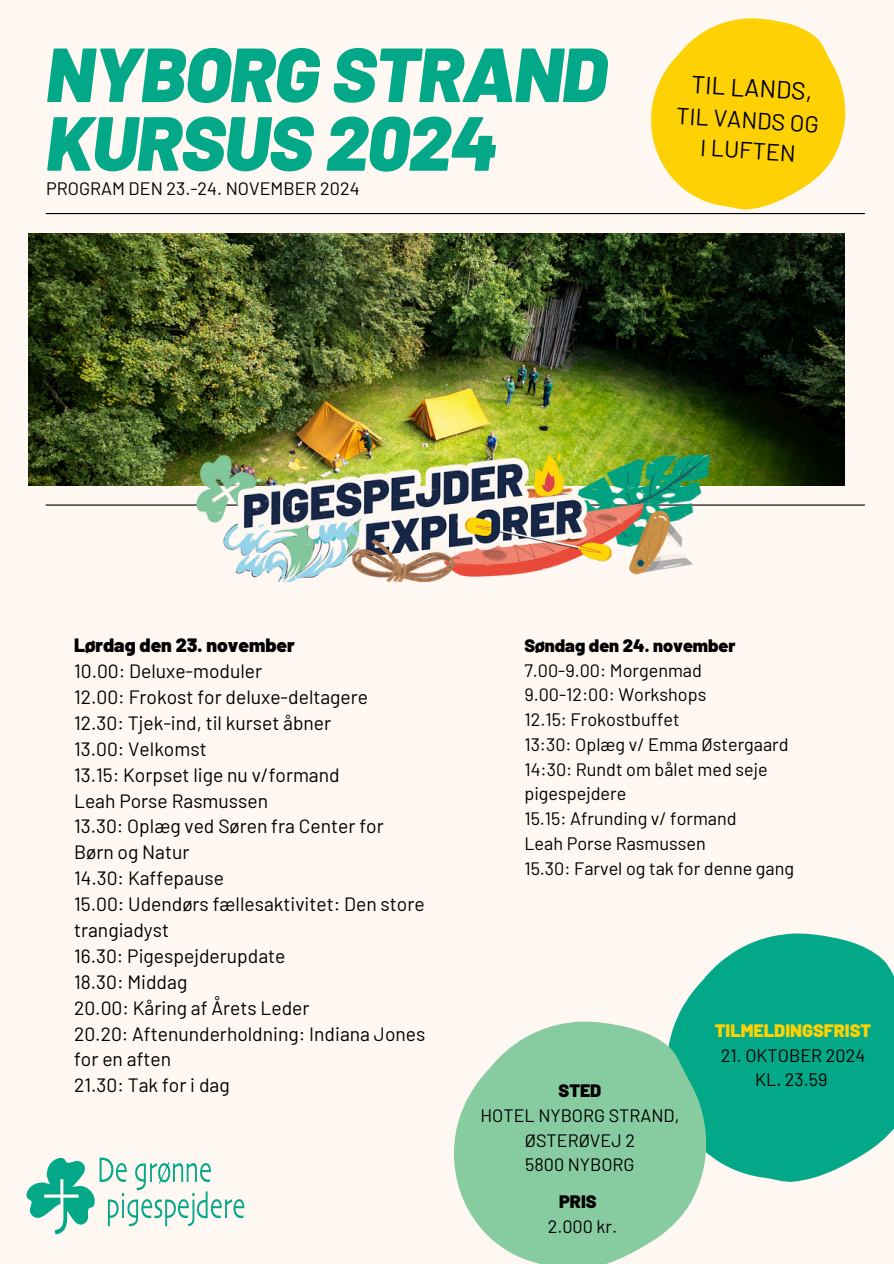
<style>
.page{position:relative;width:894px;height:1264px;background:#fff}
.page>*{position:absolute;margin:0;border:0;box-sizing:border-box;transform-origin:0 0}
.t1{font:italic 900 76.5px/68.7px "Barlow";letter-spacing:-.015em;color:#03a888}
.t2{font:24.6px "Barlow";color:#000}
.t3{font:23.4px/30.5px "Barlow";color:#000;text-align:center}
.t4{font:19.2px/25.8px "Barlow";color:#000}
.t5{font:900 19.2px "Barlow";color:#000}
.t6{font:18px/24.8px "Barlow";color:#000;text-align:center}
.t7{font:900 18px "Barlow";color:#000}
.t8{font:900 18px "Barlow";color:#fed105}
.s1{font-weight:900}
</style>
<div class="page">
<div style="left:0;top:0;width:893px;height:1263px;background:#fff7f2"></div>
<hr style="left:46px;top:213px;width:818px;height:1px;background:#000">
<svg style="left:651px;top:18px;width:194px;height:192px"></svg>
<hr style="left:46px;top:504px;width:818px;height:1px;background:#000">
<svg style="left:676px;top:933px;width:217px;height:249px;background:#27b397"></svg>
<svg style="left:454px;top:1021px;width:252px;height:242px;fill:#87cca1"></svg>
<svg style="left:26px;top:1157px;width:218px;height:77px"></svg>
<img style="left:28px;top:233px;width:816px;height:252px">
<img style="left:177px;top:452px;width:540px;height:129px">
<p class="t1" style="left:46px;top:37px;width:563px">NYBORG STRAND<br>KURSUS 2024</p>
<p class="t6" style="left:46px;top:175px;width:315px">PROGRAM DEN 23.-24. NOVEMBER 2024</p>
<p class="t2" style="left:692px;top:69px;width:123px;rotate:3deg">TIL LANDS,</p>
<p class="t3" style="left:677px;top:100px;width:144px;rotate:3deg">TIL VANDS OG<br>I LUFTEN</p>
<h2 class="t5" style="left:74px;top:633px;width:222px">Lørdag den 23. november</h2>
<h1 class="t4" style="left:74px;top:657px;width:189px">10.00: Deluxe-moduler</h1>
<h4 class="t4" style="left:74px;top:683px;width:295px">12.00: Frokost for deluxe-deltagere</h4>
<p class="t4" style="left:74px;top:709px;width:258px">12.30: Tjek-ind, til kurset åbner</p>
<p class="t4" style="left:74px;top:735px;width:134px">13.00: Velkomst</p>
<p class="t4" style="left:74px;top:761px;width:267px">13.15: Korpset lige nu v/formand</p>
<p class="t4" style="left:74px;top:787px;width:195px">Leah Porse Rasmussen</p>
<p class="t4" style="left:74px;top:812px;width:311px">13.30: Oplæg ved Søren fra Center for</p>
<p class="t4" style="left:74px;top:838px;width:117px">Børn og Natur</p>
<p class="t4" style="left:74px;top:864px;width:151px">14.30: Kaffepause</p>
<p class="t4" style="left:74px;top:890px;width:352px">15.00: Udendørs fællesaktivitet: Den store trangiadyst</p>
<p class="t4" style="left:74px;top:942px;width:213px">16.30: Pigespejderupdate</p>
<p class="t4" style="left:74px;top:968px;width:115px">18.30: Middag</p>
<p class="t4" style="left:74px;top:994px;width:237px">20.00: Kåring af Årets Leder</p>
<p class="t4" style="left:74px;top:1019px;width:353px">20.20: Aftenunderholdning: Indiana Jones</p>
<p class="t4" style="left:74px;top:1045px;width:99px">for en aften</p>
<p class="t4" style="left:74px;top:1071px;width:157px">21.30: Tak for i dag</p>
<p class="t7" style="left:524px;top:633px;width:213px">Søndag den 24. november</p>
<p class="t6" style="left:524px;top:657px;width:179px">7.00-9.00: Morgenmad</p>
<p class="t6" style="left:524px;top:681px;width:183px">9.00-12:00: Workshops</p>
<p class="t6" style="left:524px;top:706px;width:157px">12.15: Frokostbuffet</p>
<p class="t6" style="left:524px;top:731px;width:266px">13:30: Oplæg v/ Emma Østergaard</p>
<p class="t6" style="left:524px;top:756px;width:245px;text-align:left">14:30: Rundt om bålet med seje pigespejdere</p>
<p class="t6" style="left:524px;top:805px;width:214px">15.15: Afrunding v/ formand</p>
<p class="t6" style="left:524px;top:830px;width:183px">Leah Porse Rasmussen</p>
<p class="t6" style="left:524px;top:855px;width:271px">15.30: Farvel og tak for denne gang</p>
<p class="t6" style="left:480px;top:1077px;width:200px"><span class="s1">STED<br></span>HOTEL NYBORG STRAND,<br>ØSTERØVEJ 2<br>5800 NYBORG</p>
<p class="t7" style="left:559px;top:1190px;width:39px">PRIS</p>
<h4 class="t6" style="left:547px;top:1213px;width:71px">2.000 kr.</h4>
<p class="t8" style="left:714px;top:1018px;width:158px">TILMELDINGSFRIST</p>
<p class="t6" style="left:720px;top:1042px;width:146px">21. OKTOBER 2024<br>KL. 23.59</p>
</div>
